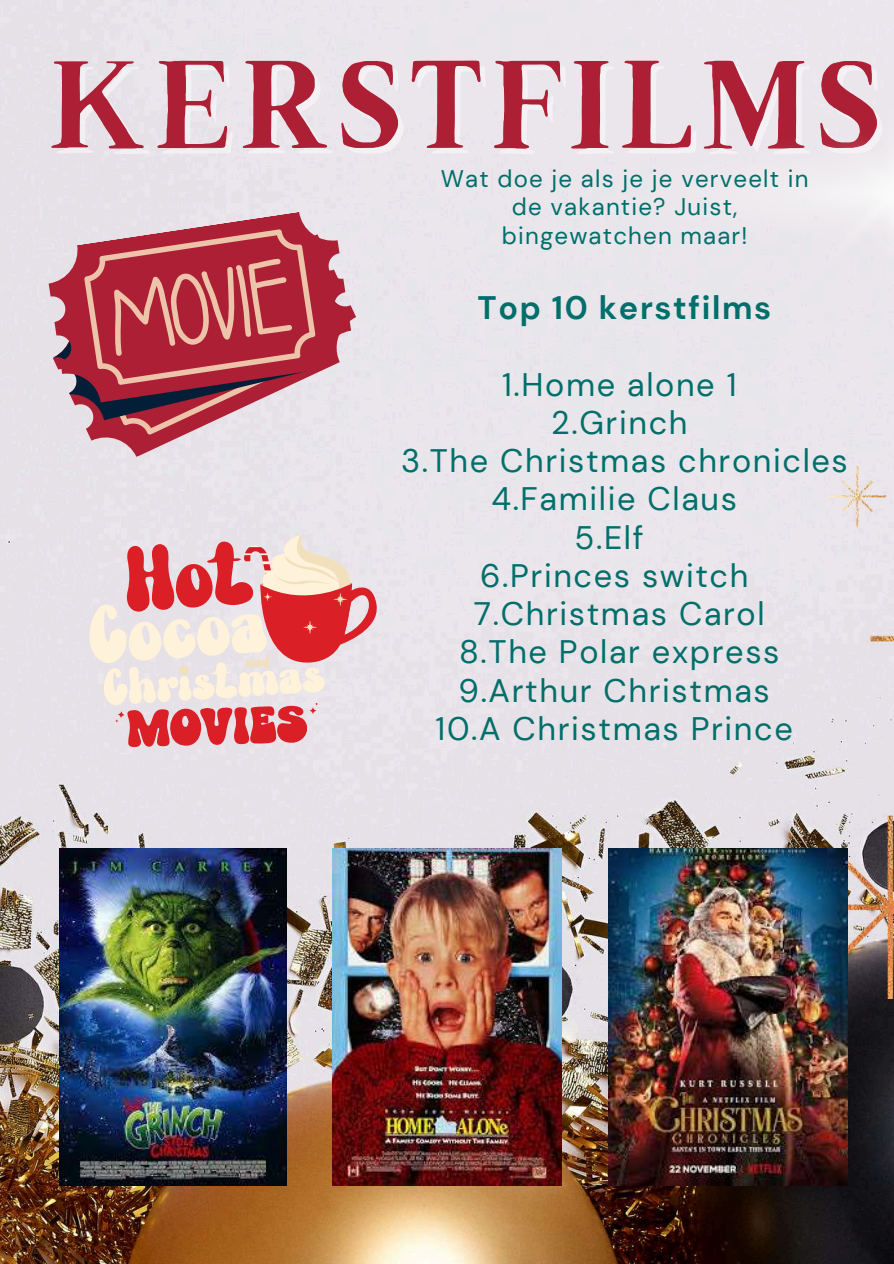
<style>
.page{position:relative;width:894px;height:1264px;background:#fff}
.page>*{position:absolute;margin:0;border:0;box-sizing:border-box;transform-origin:0 0}
.t1{font:124.2px "Brixton TC";letter-spacing:.055em;color:#ad1f35}
.t2{font:32.4px "DM Sans";letter-spacing:.05em;color:#006f6b}
.t3{font:700 32.4px "DM Sans";letter-spacing:.05em;color:#006f6b}
.t4{font:24px/28.2px "DM Sans";letter-spacing:.05em;color:#006f6b;text-align:center}
</style>
<div class="page">
<img style="left:0;top:0;width:893px;height:1263px">
<img style="left:804px;top:467px;width:89px;height:531px">
<div style="left:536px;top:51px;width:357px;height:285px;background:#ebe6eb"></div>
<div style="left:37px;top:208px;width:335px;height:259px;background:#e6e5eb"></div>
<svg style="left:74px;top:426px;width:260px;height:16px;background:#d4a3ad"></svg>
<svg style="left:39px;top:214px;width:299px;height:212px;background:#cea7af"></svg>
<svg style="left:44px;top:207px;width:312px;height:200px;background:#d2a5b0"></svg>
<svg style="left:81px;top:226px;width:237px;height:183px;background:#b44955"></svg>
<svg style="left:89px;top:534px;width:292px;height:213px;background:#e8b3b3"></svg>
<img style="left:608px;top:848px;width:239px;height:336px">
<img style="left:59px;top:848px;width:228px;height:336px">
<img style="left:332px;top:848px;width:229px;height:336px">
<h1 class="t1" style="left:47px;top:60px;width:834px">KERSTFILMS</h1>
<p class="t4" style="left:440px;top:165px;width:369px">Wat doe je als je je verveelt in de vakantie? Juist, bingewatchen maar!</p>
<p class="t3" style="left:477px;top:287px;width:295px">Top 10 kerstfilms</p>
<p class="t2" style="left:502px;top:363px;width:236px">1.Home alone 1</p>
<p class="t2" style="left:551px;top:401px;width:138px">2.Grinch</p>
<p class="t2" style="left:401px;top:440px;width:448px">3.The Christmas chronicles</p>
<p class="t2" style="left:491px;top:478px;width:247px">4.Familie Claus</p>
<p class="t2" style="left:574px;top:516px;width:71px">5.Elf</p>
<p class="t2" style="left:480px;top:554px;width:269px">6.Princes switch</p>
<p class="t2" style="left:474px;top:593px;width:292px">7.Christmas Carol</p>
<p class="t2" style="left:459px;top:631px;width:322px">8.The Polar express</p>
<p class="t2" style="left:458px;top:669px;width:312px">9.Arthur Christmas</p>
<p class="t2" style="left:435px;top:707px;width:358px">10.A Christmas Prince</p>
</div>
